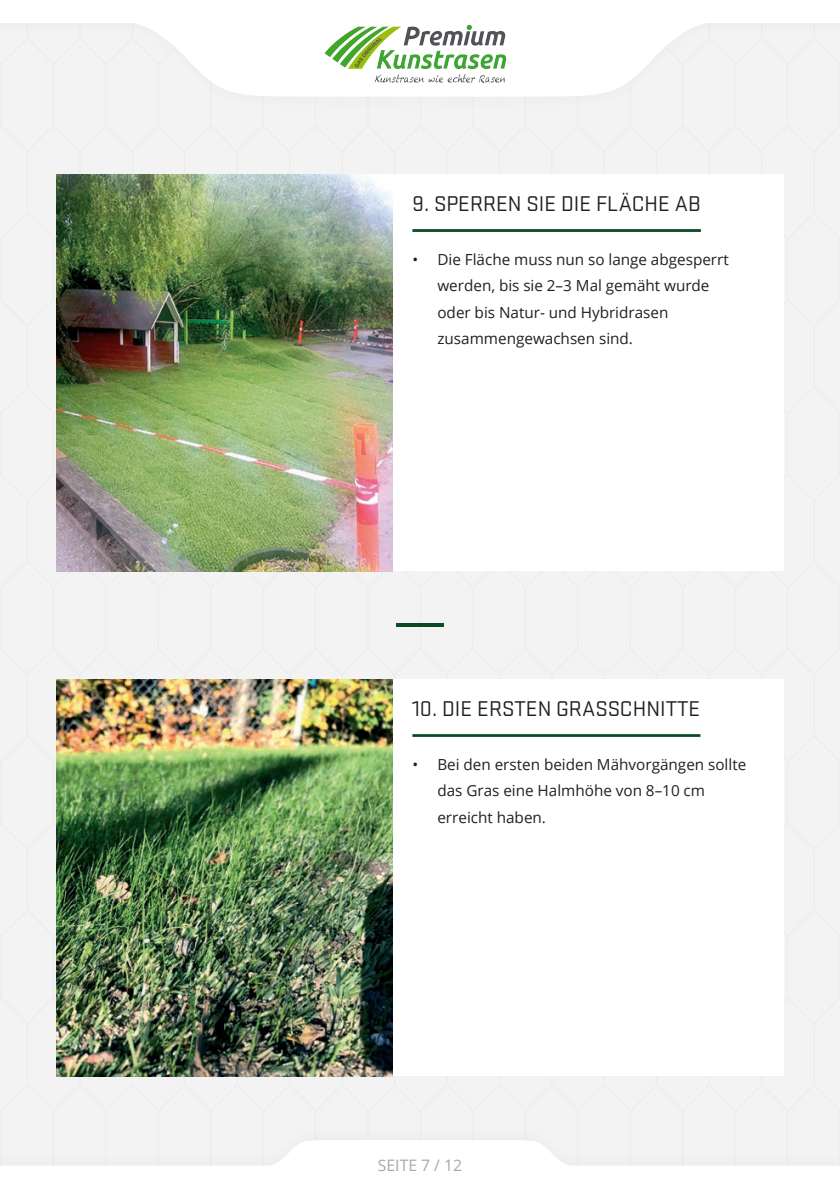
<style>
.page{position:relative;width:840px;height:1191px;background:#fff}
.page>*{position:absolute;margin:0;border:0;box-sizing:border-box;transform-origin:0 0}
.Mellemrubrik{font:22.2px "Stratum 1";color:#231f20}
.t1{font:15.8px "Open Sans";color:#a8a9ad}
.t2{font:15.2px/26.4px "Open Sans";color:#231f20}
</style>
<div class="page">
<div style="left:0;top:115px;width:839px;height:1007px;background:#f3f3f3"></div>
<div style="left:0;top:0;width:839px;height:115px;background:#f3f3f3"></div>
<svg style="left:0;top:0;width:839px;height:97px;fill:#fff"></svg>
<div style="left:0;top:1122px;width:839px;height:69px;background:#f3f3f3"></div>
<svg style="left:0;top:1141px;width:839px;height:50px;fill:#fff"></svg>
<img style="left:323px;top:23px;width:183px;height:62px">
<div style="left:392px;top:174px;width:390px;height:397px;background:#fff"></div>
<div style="left:392px;top:679px;width:390px;height:397px;background:#fff"></div>
<hr style="left:412px;top:229px;width:288px;height:3px;background:#094b25">
<hr style="left:412px;top:734px;width:288px;height:3px;background:#094b25">
<hr style="left:396px;top:623px;width:47px;height:4px;background:#094b25">
<img style="left:57px;top:174px;width:335px;height:397px">
<img style="left:57px;top:679px;width:335px;height:397px">
<p class="Mellemrubrik" style="left:412px;top:191px;width:290px">9. SPERREN SIE DIE FLÄCHE AB</p>
<p class="t2" style="left:437px;top:246px;width:293px;text-indent:-25px">• Die Fläche muss nun so lange abgesperrt werden, bis sie 2–3 Mal gemäht wurde oder bis Natur- und Hybridrasen zusammengewachsen sind.</p>
<p class="Mellemrubrik" style="left:412px;top:696px;width:289px">10. DIE ERSTEN GRASSCHNITTE</p>
<p class="t2" style="left:437px;top:751px;width:310px;text-indent:-25px">• Bei den ersten beiden Mähvorgängen sollte das Gras eine Halmhöhe von 8–10 cm erreicht haben.</p>
<p class="t1" style="left:377px;top:1154px;width:86px">SEITE 7 / 12</p>
</div>
